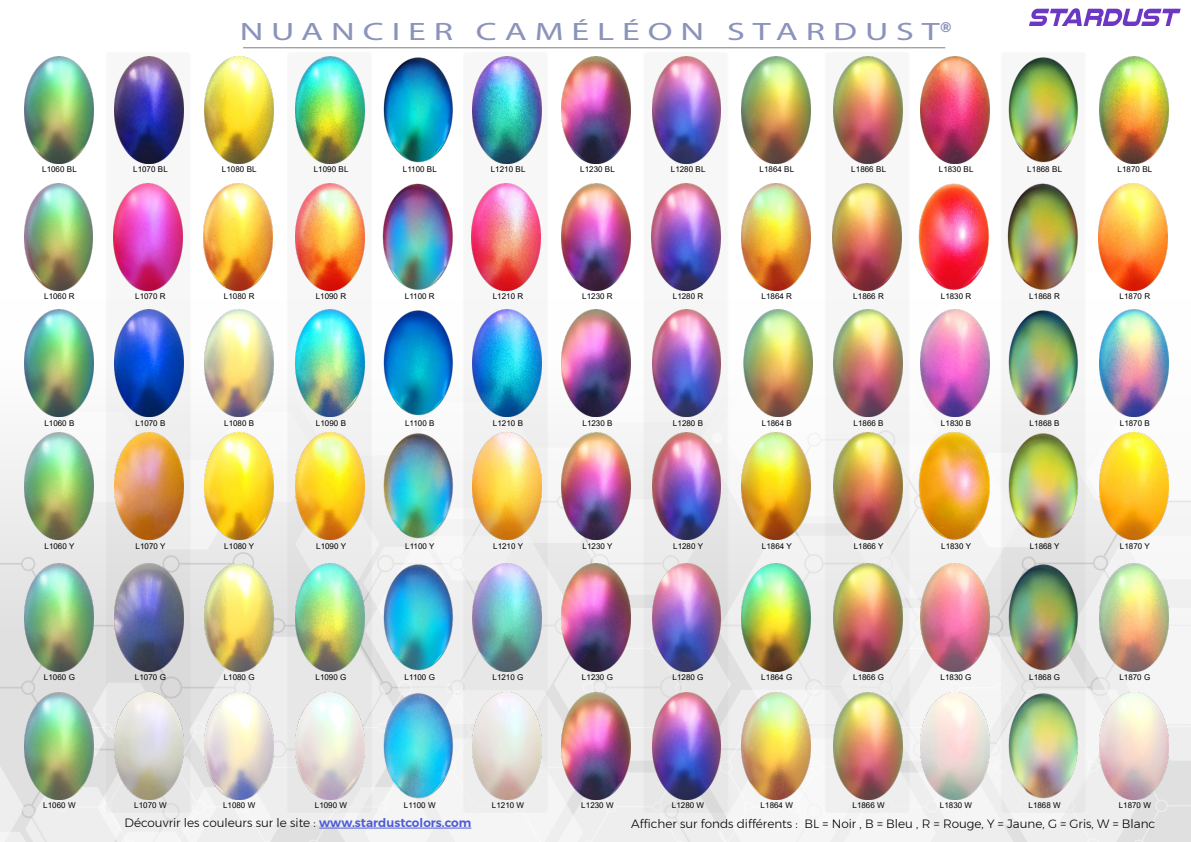
<style>
.page{position:relative;width:1191px;height:842px;background:#fff}
.page>*{position:absolute;margin:0;border:0;box-sizing:border-box;transform-origin:0 0}
.titre_page_pres{font:25.2px "Myriad Pro";letter-spacing:.22em;color:#8c93bb;scale:1.43 1}
.ref_légende{font:300 12px "Montserrat";color:#000}
.ref_légende-2{font:8px "Arial";color:#000}
.s1{font-weight:600;color:#4f5cd6}
</style>
<div class="page">
<img style="left:0;top:8px;width:1191px;height:834px">
<p class="titre_page_pres" style="left:240px;top:16px;width:499px">NUANCIER CAMÉLÉON STARDUST<sup>®</sup></p>
<p class="ref_légende-2" style="left:42px;top:164px;width:36px">L1060 BL</p>
<p class="ref_légende-2" style="left:133px;top:164px;width:36px">L1070 BL</p>
<p class="ref_légende-2" style="left:222px;top:164px;width:36px">L1080 BL</p>
<p class="ref_légende-2" style="left:314px;top:164px;width:36px">L1090 BL</p>
<p class="ref_légende-2" style="left:403px;top:164px;width:36px">L1100 BL</p>
<p class="ref_légende-2" style="left:491px;top:164px;width:36px">L1210 BL</p>
<p class="ref_légende-2" style="left:580px;top:164px;width:36px">L1230 BL</p>
<p class="ref_légende-2" style="left:671px;top:164px;width:36px">L1280 BL</p>
<p class="ref_légende-2" style="left:759px;top:164px;width:36px">L1864 BL</p>
<p class="ref_légende-2" style="left:851px;top:164px;width:36px">L1866 BL</p>
<p class="ref_légende-2" style="left:938px;top:164px;width:36px">L1830 BL</p>
<p class="ref_légende-2" style="left:1027px;top:164px;width:36px">L1868 BL</p>
<p class="ref_légende-2" style="left:1117px;top:164px;width:36px">L1870 BL</p>
<p class="ref_légende-2" style="left:44px;top:291px;width:32px">L1060 R</p>
<p class="ref_légende-2" style="left:135px;top:291px;width:32px">L1070 R</p>
<p class="ref_légende-2" style="left:224px;top:291px;width:32px">L1080 R</p>
<p class="ref_légende-2" style="left:316px;top:291px;width:32px">L1090 R</p>
<p class="ref_légende-2" style="left:405px;top:291px;width:31px">L1100 R</p>
<p class="ref_légende-2" style="left:493px;top:291px;width:32px">L1210 R</p>
<p class="ref_légende-2" style="left:582px;top:291px;width:32px">L1230 R</p>
<p class="ref_légende-2" style="left:672px;top:291px;width:32px">L1280 R</p>
<p class="ref_légende-2" style="left:761px;top:291px;width:32px">L1864 R</p>
<p class="ref_légende-2" style="left:853px;top:291px;width:32px">L1866 R</p>
<p class="ref_légende-2" style="left:940px;top:291px;width:32px">L1830 R</p>
<p class="ref_légende-2" style="left:1029px;top:291px;width:32px">L1868 R</p>
<p class="ref_légende-2" style="left:1119px;top:291px;width:32px">L1870 R</p>
<p class="ref_légende-2" style="left:44px;top:417px;width:32px">L1060 B</p>
<p class="ref_légende-2" style="left:135px;top:417px;width:32px">L1070 B</p>
<p class="ref_légende-2" style="left:224px;top:417px;width:32px">L1080 B</p>
<p class="ref_légende-2" style="left:316px;top:417px;width:32px">L1090 B</p>
<p class="ref_légende-2" style="left:405px;top:417px;width:31px">L1100 B</p>
<p class="ref_légende-2" style="left:493px;top:417px;width:32px">L1210 B</p>
<p class="ref_légende-2" style="left:582px;top:417px;width:32px">L1230 B</p>
<p class="ref_légende-2" style="left:673px;top:417px;width:32px">L1280 B</p>
<p class="ref_légende-2" style="left:761px;top:417px;width:32px">L1864 B</p>
<p class="ref_légende-2" style="left:853px;top:417px;width:32px">L1866 B</p>
<p class="ref_légende-2" style="left:941px;top:417px;width:32px">L1830 B</p>
<p class="ref_légende-2" style="left:1029px;top:417px;width:32px">L1868 B</p>
<p class="ref_légende-2" style="left:1119px;top:417px;width:32px">L1870 B</p>
<p class="ref_légende-2" style="left:44px;top:540px;width:31px">L1060 Y</p>
<p class="ref_légende-2" style="left:135px;top:540px;width:31px">L1070 Y</p>
<p class="ref_légende-2" style="left:224px;top:540px;width:31px">L1080 Y</p>
<p class="ref_légende-2" style="left:316px;top:540px;width:31px">L1090 Y</p>
<p class="ref_légende-2" style="left:405px;top:540px;width:31px">L1100 Y</p>
<p class="ref_légende-2" style="left:493px;top:540px;width:31px">L1210 Y</p>
<p class="ref_légende-2" style="left:582px;top:540px;width:31px">L1230 Y</p>
<p class="ref_légende-2" style="left:673px;top:540px;width:31px">L1280 Y</p>
<p class="ref_légende-2" style="left:762px;top:540px;width:31px">L1864 Y</p>
<p class="ref_légende-2" style="left:853px;top:540px;width:31px">L1866 Y</p>
<p class="ref_légende-2" style="left:941px;top:540px;width:31px">L1830 Y</p>
<p class="ref_légende-2" style="left:1029px;top:540px;width:31px">L1868 Y</p>
<p class="ref_légende-2" style="left:1120px;top:540px;width:31px">L1870 Y</p>
<p class="ref_légende-2" style="left:44px;top:671px;width:32px">L1060 G</p>
<p class="ref_légende-2" style="left:135px;top:671px;width:32px">L1070 G</p>
<p class="ref_légende-2" style="left:224px;top:671px;width:32px">L1080 G</p>
<p class="ref_légende-2" style="left:315px;top:671px;width:32px">L1090 G</p>
<p class="ref_légende-2" style="left:404px;top:671px;width:32px">L1100 G</p>
<p class="ref_légende-2" style="left:492px;top:671px;width:32px">L1210 G</p>
<p class="ref_légende-2" style="left:582px;top:671px;width:32px">L1230 G</p>
<p class="ref_légende-2" style="left:672px;top:671px;width:32px">L1280 G</p>
<p class="ref_légende-2" style="left:761px;top:671px;width:32px">L1864 G</p>
<p class="ref_légende-2" style="left:853px;top:671px;width:32px">L1866 G</p>
<p class="ref_légende-2" style="left:940px;top:671px;width:32px">L1830 G</p>
<p class="ref_légende-2" style="left:1029px;top:671px;width:32px">L1868 G</p>
<p class="ref_légende-2" style="left:1119px;top:671px;width:32px">L1870 G</p>
<p class="ref_légende-2" style="left:43px;top:799px;width:34px">L1060 W</p>
<p class="ref_légende-2" style="left:223px;top:799px;width:34px">L1080 W</p>
<p class="ref_légende-2" style="left:404px;top:799px;width:33px">L1100 W</p>
<p class="ref_légende-2" style="left:760px;top:799px;width:34px">L1864 W</p>
<p class="ref_légende-2" style="left:1028px;top:799px;width:34px">L1868 W</p>
<p class="ref_légende-2" style="left:134px;top:799px;width:34px">L1070 W</p>
<p class="ref_légende-2" style="left:315px;top:799px;width:34px">L1090 W</p>
<p class="ref_légende-2" style="left:492px;top:799px;width:34px">L1210 W</p>
<p class="ref_légende-2" style="left:672px;top:799px;width:34px">L1280 W</p>
<p class="ref_légende-2" style="left:852px;top:799px;width:34px">L1866 W</p>
<p class="ref_légende-2" style="left:1118px;top:799px;width:34px">L1870 W</p>
<p class="ref_légende-2" style="left:581px;top:799px;width:34px">L1230 W</p>
<p class="ref_légende-2" style="left:940px;top:799px;width:34px">L1830 W</p>
<p class="ref_légende" style="left:125px;top:814px;width:348px">Découvrir les couleurs sur le site : <span class="s1">www.stardustcolors.com</span></p>
<p class="ref_légende" style="left:631px;top:815px;width:526px">Afficher sur fonds différents : BL = Noir , B = Bleu , R = Rouge, Y = Jaune, G = Gris, W = Blanc</p>
</div>
